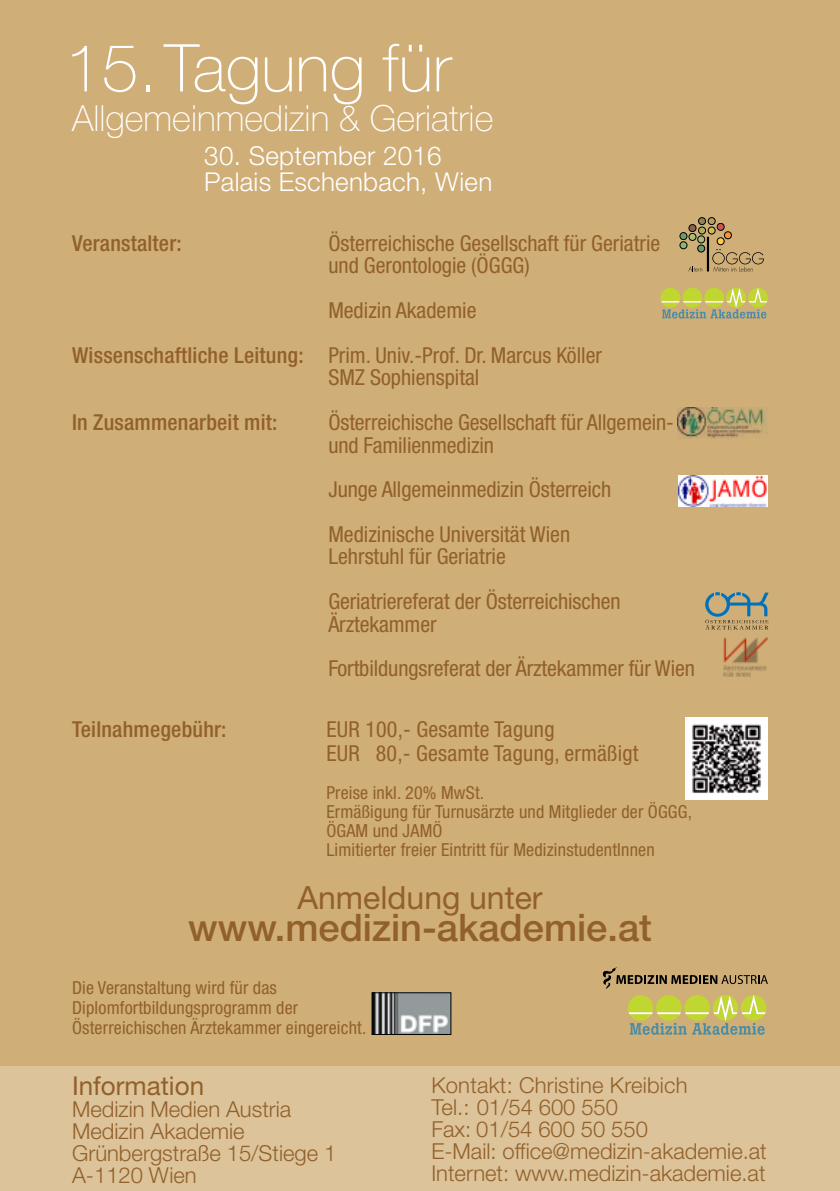
<style>
.page{position:relative;width:840px;height:1191px;background:#fff}
.page>*{position:absolute;margin:0;border:0;box-sizing:border-box;transform-origin:0 0}
.t1{font:100 66px "Helvetica Neue LT Pro";color:#fff}
.t2{font:500 38px "Helvetica Neue LT Pro";color:#92602a}
.t3{font:100 36px "Helvetica Neue LT Pro";color:#fff}
.t4{font:32px "Helvetica Neue LT Pro";color:#92602a}
.t5{font:300 26px/26px "Helvetica Neue LT Pro";letter-spacing:.01em;color:#fff}
.t6{font:26px "Helvetica Neue LT Pro";color:#92602a}
.t7{font:condensed 22px/44.8px "Helvetica Neue LT Pro";color:#92602a}
.t8{font:300 22px/22px "Helvetica Neue LT Pro";color:#92602a}
.t9{font:500 condensed 22px "Helvetica Neue LT Pro";letter-spacing:.01em;color:#92602a}
.t10{font:condensed 18px/19px "Helvetica Neue LT Pro";letter-spacing:.01em;color:#92602a}
.s1{font-weight:500}
</style>
<div class="page">
<div style="left:0;top:0;width:839px;height:1191px;background:#cfae78"></div>
<hr style="left:706px;top:237px;width:2px;height:34px;background:#000">
<svg style="left:698px;top:218px;width:7px;height:7px"></svg>
<div style="left:697px;top:217px;width:8px;height:8px;border:1px solid #000;border-radius:50%"></div>
<svg style="left:698px;top:227px;width:7px;height:7px"></svg>
<div style="left:697px;top:227px;width:8px;height:7px;border:1px solid #000;border-radius:50%"></div>
<div style="left:707px;top:218px;width:7px;height:7px;background:#b49e65;border-radius:50%"></div>
<div style="left:707px;top:217px;width:8px;height:8px;border:1px solid #000;border-radius:50%"></div>
<div style="left:707px;top:227px;width:7px;height:7px;background:#d2ba58;border-radius:50%"></div>
<div style="left:707px;top:227px;width:8px;height:7px;border:1px solid #000;border-radius:50%"></div>
<div style="left:697px;top:236px;width:7px;height:7px;background:#a5be7c;border-radius:50%"></div>
<div style="left:697px;top:235px;width:7px;height:8px;border:1px solid #000;border-radius:50%"></div>
<div style="left:688px;top:224px;width:7px;height:8px;background:#85664d;border-radius:50%"></div>
<div style="left:688px;top:224px;width:8px;height:8px;border:1px solid #000;border-radius:50%"></div>
<div style="left:716px;top:223px;width:7px;height:7px;background:#c95553;border-radius:50%"></div>
<div style="left:716px;top:223px;width:8px;height:8px;border:1px solid #000;border-radius:50%"></div>
<div style="left:688px;top:233px;width:7px;height:7px;background:#a5be7c;border-radius:50%"></div>
<div style="left:688px;top:233px;width:8px;height:8px;border:1px solid #000;border-radius:50%"></div>
<div style="left:697px;top:245px;width:7px;height:7px;background:#6c9a6c;border-radius:50%"></div>
<div style="left:697px;top:245px;width:7px;height:7px;border:1px solid #000;border-radius:50%"></div>
<div style="left:679px;top:233px;width:7px;height:7px;background:#6c9a6c;border-radius:50%"></div>
<div style="left:679px;top:232px;width:8px;height:8px;border:1px solid #000;border-radius:50%"></div>
<div style="left:679px;top:242px;width:7px;height:7px;background:#89b577;border-radius:50%"></div>
<div style="left:679px;top:241px;width:8px;height:8px;border:1px solid #000;border-radius:50%"></div>
<svg style="left:724px;top:232px;width:7px;height:7px"></svg>
<div style="left:723px;top:231px;width:8px;height:8px;border:1px solid #000;border-radius:50%"></div>
<div style="left:716px;top:238px;width:7px;height:7px;background:#ffc951;border-radius:50%"></div>
<div style="left:716px;top:237px;width:8px;height:8px;border:1px solid #000;border-radius:50%"></div>
<svg style="left:712px;top:249px;width:51px;height:23px"></svg>
<svg style="left:688px;top:266px;width:13px;height:5px"></svg>
<img style="left:678px;top:475px;width:89px;height:31px">
<img style="left:723px;top:637px;width:44px;height:39px">
<svg style="left:705px;top:592px;width:63px;height:37px"></svg>
<img style="left:677px;top:407px;width:90px;height:31px">
<div style="left:0;top:1066px;width:839px;height:125px;background:#dcc39a"></div>
<svg style="left:660px;top:288px;width:107px;height:30px"></svg>
<img style="left:685px;top:717px;width:82px;height:82px">
<img style="left:373px;top:994px;width:76px;height:38px">
<div style="left:371px;top:992px;width:80px;height:42px;border:1px solid #000"></div>
<svg style="left:627px;top:995px;width:139px;height:39px"></svg>
<svg style="left:603px;top:966px;width:164px;height:22px"></svg>
<h1 class="t1" style="left:65px;top:30px;width:387px">15. Tagung für</h1>
<h3 class="t3" style="left:72px;top:98px;width:422px">Allgemeinmedizin &amp; Geriatrie</h3>
<p class="t5" style="left:204px;top:142px;width:289px">30. September 2016<br>Palais Eschenbach, Wien</p>
<p class="t9" style="left:72px;top:230px;width:111px">Veranstalter:</p>
<p class="t7" style="left:328px;top:232px;width:333px;line-height:22.4px">Österreichische Gesellschaft für Geriatrie und Gerontologie (ÖGGG)</p>
<p class="t7" style="left:72px;top:288px;width:531px;text-indent:256px">Medizin Akademie<br><span class="s1">Wissenschaftliche Leitung:</span> Prim. Univ.-Prof. Dr. Marcus Köller</p>
<p class="t7" style="left:328px;top:355px;width:152px">SMZ Sophienspital</p>
<p class="t9" style="left:72px;top:409px;width:207px">In Zusammenarbeit mit:</p>
<p class="t7" style="left:328px;top:411px;width:347px;line-height:22.4px">Österreichische Gesellschaft für Allgemein&shy;und Familienmedizin</p>
<p class="t7" style="left:328px;top:467px;width:284px">Junge Allgemeinmedizin Österreich<br>Medizinische Universität Wien</p>
<p class="t7" style="left:328px;top:534px;width:293px">Lehrstuhl für Geriatrie<br>Geriatriereferat der Österreichischen</p>
<p class="t7" style="left:328px;top:601px;width:368px">Ärztekammer<br>Fortbildungsreferat der Ärztekammer für Wien</p>
<p class="t9" style="left:72px;top:716px;width:156px">Teilnahmegebühr:</p>
<p class="t7" style="left:326px;top:717px;width:313px;line-height:24px">EUR 100,- Gesamte Tagung<br>EUR 80,- Gesamte Tagung, ermäßigt</p>
<p class="t10" style="left:326px;top:783px;width:367px">Preise inkl. 20% MwSt.<br>Ermäßigung für Turnusärzte und Mitglieder der ÖGGG, ÖGAM und JAMÖ<br>Limitierter freier Eintritt für MedizinstudentInnen</p>
<h3 class="t4" style="left:297px;top:879px;width:246px">Anmeldung unter</h3>
<h2 class="t2" style="left:188px;top:905px;width:465px">www.medizin-akademie.at</h2>
<p class="t10" style="left:72px;top:977px;width:295px;line-height:20px">Die Veranstaltung wird für das<br>Diplomfortbildungsprogramm der<br>Österreichischen Ärztekammer eingereicht.</p>
<p class="t6" style="left:72px;top:1070px;width:133px">Information</p>
<p class="t8" style="left:72px;top:1097px;width:265px">Medizin Medien Austria<br>Medizin Akademie<br>Grünbergstraße 15/Stiege 1<br>A-1120 Wien</p>
<p class="t8" style="left:431px;top:1074px;width:337px">Kontakt: Christine Kreibich<br>Tel.: 01/54 600 550<br>Fax: 01/54 600 50 550<br>E-Mail: office@medizin-akademie.at<br>Internet: www.medizin-akademie.at</p>
</div>
